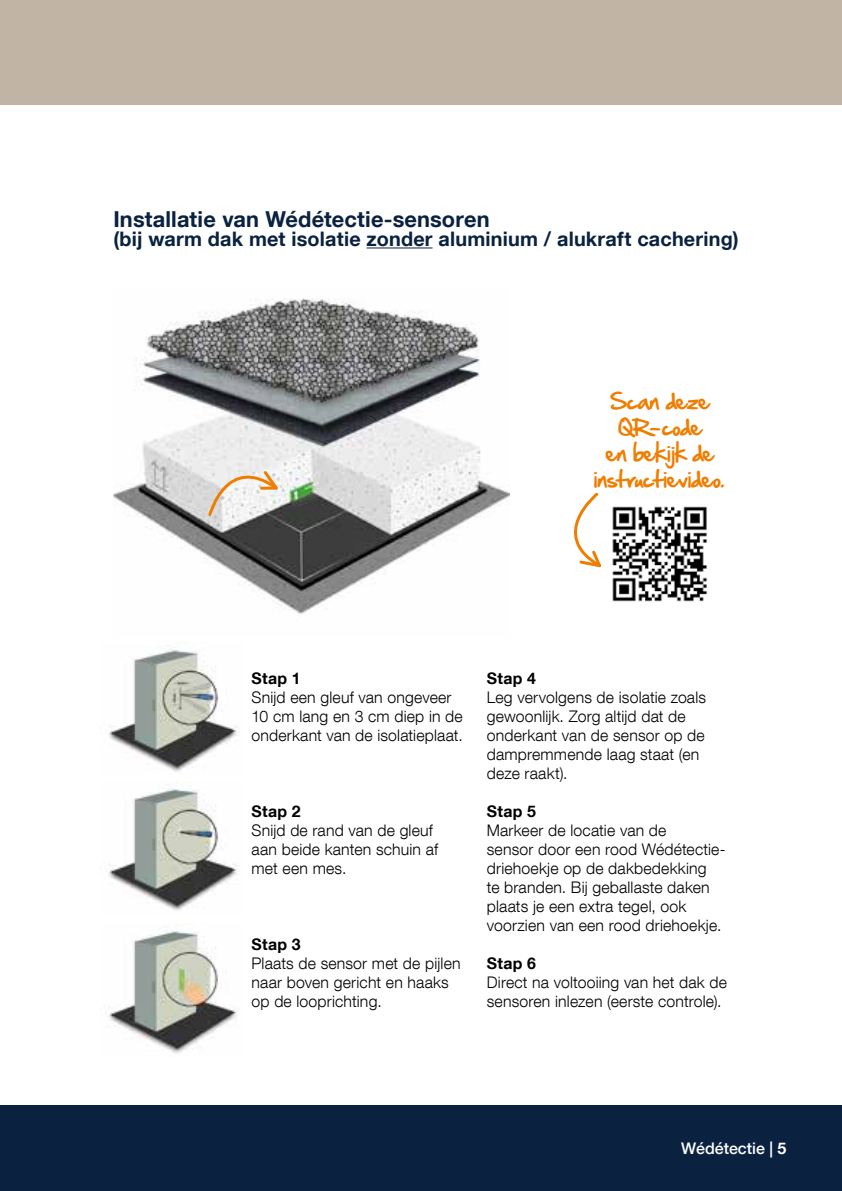
<style>
.page{position:relative;width:842px;height:1191px;background:#fff}
.page>*{position:absolute;margin:0;border:0;box-sizing:border-box;transform-origin:0 0}
.t1{font:700 22px "Helvetica Neue LT Com";letter-spacing:.005em;color:#0a2240}
.t2{font:700 20px "Helvetica Neue LT Com";letter-spacing:.01em;color:#0a2240}
.t3{font:20px/26px "Hand Of Sean";letter-spacing:.005em;color:#ef7d00;text-align:center}
.t4{font:300 16px/19px "Helvetica Neue LT Com";letter-spacing:.01em;color:#000}
.t5{font:700 16px "Helvetica Neue LT Com";letter-spacing:.02em;color:#000}
.t6{font:500 16px "Helvetica Neue LT Com";color:#fff}
.s1{font-weight:700}
</style>
<div class="page">
<div style="left:0;top:1106px;width:842px;height:85px;background:#0a2240"></div>
<div style="left:0;top:0;width:842px;height:105px;background:#c2b4a5"></div>
<hr style="left:367px;top:247px;width:66px;height:1px;background:#0a2240">
<img style="left:113px;top:298px;width:396px;height:316px">
<img style="left:109px;top:645px;width:130px;height:127px">
<img style="left:109px;top:782px;width:129px;height:129px">
<img style="left:109px;top:924px;width:128px;height:130px">
<svg style="left:574px;top:492px;width:25px;height:75px"></svg>
<svg style="left:207px;top:452px;width:75px;height:65px"></svg>
<img style="left:599px;top:506px;width:108px;height:96px">
<h1 class="t1" style="left:113px;top:206px;width:378px">Installatie van Wédétectie-sensoren</h1>
<p class="t2" style="left:113px;top:227px;width:627px">(bij warm dak met isolatie zonder aluminium / alukraft cachering)</p>
<p class="t3" style="left:594px;top:388px;width:133px">Scan deze<br>QR-code<br>en bekijk de instructievideo.</p>
<p class="t5" style="left:252px;top:668px;width:51px">Stap 1</p>
<p class="t4" style="left:252px;top:687px;width:213px">Snijd een gleuf van ongeveer<br>10 cm lang en 3 cm diep in de onderkant van de isolatieplaat.</p>
<p class="t5" style="left:252px;top:801px;width:51px">Stap 2</p>
<p class="t4" style="left:252px;top:820px;width:188px">Snijd de rand van de gleuf aan beide kanten schuin af met een mes.</p>
<p class="t5" style="left:252px;top:934px;width:51px">Stap 3</p>
<p class="t4" style="left:252px;top:953px;width:211px">Plaats de sensor met de pijlen naar boven gericht en haaks op de looprichting.</p>
<p class="t5" style="left:487px;top:668px;width:51px">Stap 4</p>
<p class="t4" style="left:487px;top:687px;width:221px">Leg vervolgens de isolatie zoals gewoonlijk. Zorg altijd dat de onderkant van de sensor op de dampremmende laag staat (en deze raakt).</p>
<p class="t5" style="left:487px;top:801px;width:51px">Stap 5</p>
<p class="t4" style="left:487px;top:820px;width:240px">Markeer de locatie van de<br>sensor door een rood Wédétectie&shy;driehoekje op de dakbedekking<br>te branden. Bij geballaste daken plaats je een extra tegel, ook voorzien van een rood driehoekje.</p>
<p class="t5" style="left:487px;top:953px;width:51px">Stap 6</p>
<p class="t4" style="left:487px;top:972px;width:242px">Direct na voltooiing van het dak de sensoren inlezen (eerste controle).</p>
<p class="t6" style="left:681px;top:1138px;width:106px">Wédétectie | <span class="s1">5</span></p>
</div>
